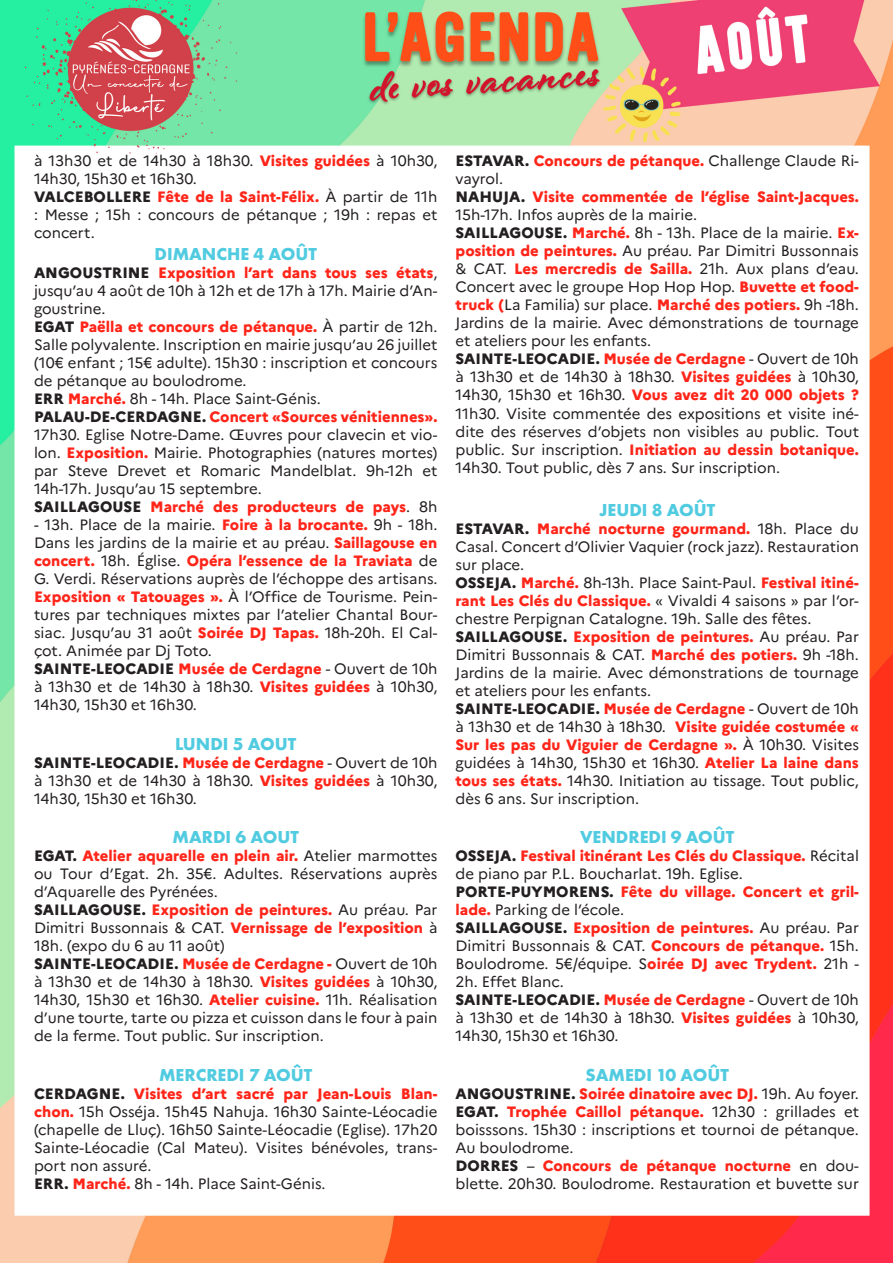
<style>
.page{position:relative;width:893px;height:1263px;background:#fff}
.page>*{position:absolute;margin:0;border:0;box-sizing:border-box;transform-origin:0 0}
.t1{font:700 18px "Futura PT";color:#51cbe0}
.t2{font:15px/18px "Marianne";color:#231f20;text-align:justify}
.t3{font:800 15px/18px "Marianne";color:#ff2519}
.s1{font-weight:800;color:#ff2519}
.s2{font-weight:800}
.s3{color:#231f20}
.s4{font-weight:400;color:#231f20}
</style>
<div class="page">
<img style="left:0;top:0;width:893px;height:1263px">
<p class="t2" style="left:34px;top:151px;width:405px">à 13h30 et de 14h30 à 18h30. <span class="s1">Visites guidées</span> à 10h30,<br>14h30, 15h30 et 16h30.</p>
<p class="t2" style="left:34px;top:187px;width:405px"><span class="s2">VALCEBOLLERE</span> <span class="s1">Fête de la Saint-Félix.</span> À partir de 11h : Messe ; 15h : concours de pétanque ; 19h : repas et concert.</p>
<p class="t1" style="left:155px;top:242px;width:164px">DIMANCHE 4 AOÛT</p>
<p class="t2" style="left:34px;top:263px;width:405px"><span class="s2">ANGOUSTRINE</span> <span class="s1">Exposition l’art dans tous ses états</span>, jusqu’au 4 août de 10h à 12h et de 17h à 17h. Mairie d’An&shy;goustrine.</p>
<p class="t2" style="left:34px;top:317px;width:405px"><span class="s2">EGAT</span> <span class="s1">Paëlla et concours de pétanque.</span> À partir de 12h.<br>Salle polyvalente. Inscription en mairie jusqu’au 26 juillet (10€ enfant ; 15€ adulte). 15h30 : inscription et concours de pétanque au boulodrome.</p>
<p class="t2" style="left:34px;top:389px;width:288px"><span class="s2">ERR</span> <span class="s1">Marché.</span> 8h - 14h. Place Saint-Génis.</p>
<p class="t2" style="left:34px;top:407px;width:405px"><span class="s2">PALAU-DE-CERDAGNE.</span> <span class="s1">Concert «Sources vénitiennes».<br></span>17h30. Eglise Notre-Dame. Œuvres pour clavecin et vio&shy;lon. <span class="s1">Exposition.</span> Mairie. Photographies (natures mortes) par Steve Drevet et Romaric Mandelblat. 9h-12h et 14h-17h. Jusqu’au 15 septembre.</p>
<p class="t3" style="left:34px;top:496px;width:405px"><span class="s3">SAILLAGOUSE</span> Marché des producteurs de pays<span class="s4">. 8h</span></p>
<p class="t2" style="left:34px;top:515px;width:405px">- 13h. Place de la mairie. <span class="s1">Foire à la brocante.</span> 9h - 18h.<br>Dans les jardins de la mairie et au préau. <span class="s1">Saillagouse en concert.</span> 18h. Église. <span class="s1">Opéra l’essence de la Traviata</span> de G. Verdi. Réservations auprès de l’échoppe des artisans.<br><span class="s1">Exposition « Tatouages ».</span> À l’Office de Tourisme. Pein&shy;tures par techniques mixtes par l’atelier Chantal Bour&shy;siac. Jusqu’au 31 août <span class="s1">Soirée DJ Tapas.</span> 18h-20h. El Cal&shy;çot. Animée par Dj Toto.</p>
<p class="t2" style="left:34px;top:659px;width:405px"><span class="s2">SAINTE-LEOCADIE</span> <span class="s1">Musée de Cerdagne</span> - Ouvert de 10h à 13h30 et de 14h30 à 18h30. <span class="s1">Visites guidées</span> à 10h30, 14h30, 15h30 et 16h30.</p>
<p class="t1" style="left:175px;top:732px;width:123px">LUNDI 5 AOUT</p>
<p class="t2" style="left:34px;top:752px;width:405px"><span class="s2">SAINTE-LEOCADIE.</span> <span class="s1">Musée de Cerdagne</span> - Ouvert de 10h à 13h30 et de 14h30 à 18h30. <span class="s1">Visites guidées</span> à 10h30, 14h30, 15h30 et 16h30.</p>
<p class="t1" style="left:173px;top:826px;width:128px">MARDI 6 AOUT</p>
<p class="t2" style="left:34px;top:846px;width:405px"><span class="s2">EGAT.</span> <span class="s1">Atelier aquarelle en plein air.</span> Atelier marmottes ou Tour d’Egat. 2h. 35€. Adultes. Réservations auprès d’Aquarelle des Pyrénées.</p>
<p class="t2" style="left:34px;top:900px;width:405px"><span class="s2">SAILLAGOUSE.</span> <span class="s1">Exposition de peintures.</span> Au préau. Par Dimitri Bussonnais &amp; CAT. <span class="s1">Vernissage de l’exposition</span> à 18h. (expo du 6 au 11 août)</p>
<p class="t2" style="left:34px;top:954px;width:405px"><span class="s2">SAINTE-LEOCADIE.</span> <span class="s1">Musée de Cerdagne -</span> Ouvert de 10h à 13h30 et de 14h30 à 18h30. <span class="s1">Visites guidées</span> à 10h30, 14h30, 15h30 et 16h30. <span class="s1">Atelier cuisine.</span> 11h. Réalisation d’une tourte, tarte ou pizza et cuisson dans le four à pain de la ferme. Tout public. Sur inscription.</p>
<p class="t1" style="left:159px;top:1063px;width:155px">MERCREDI 7 AOÛT</p>
<p class="t2" style="left:34px;top:1083px;width:405px"><span class="s2">CERDAGNE.</span> <span class="s1">Visites d’art sacré par Jean-Louis Blan&shy;chon.</span> 15h Osséja. 15h45 Nahuja. 16h30 Sainte-Léocadie (chapelle de Lluç). 16h50 Sainte-Léocadie (Eglise). 17h20<br>Sainte-Léocadie (Cal Mateu). Visites bénévoles, trans&shy;port non assuré.</p>
<p class="t2" style="left:34px;top:1173px;width:293px"><span class="s2">ERR.</span> <span class="s1">Marché.</span> 8h - 14h. Place Saint-Génis.</p>
<p class="t2" style="left:455px;top:151px;width:405px"><span class="s2">ESTAVAR.</span> <span class="s1">Concours de pétanque.</span> Challenge Claude Ri&shy;vayrol.</p>
<p class="t3" style="left:455px;top:187px;width:405px"><span class="s3">NAHUJA.</span> Visite commentée de l’église Saint-Jacques.<br><span class="s4">15h-17h. Infos auprès de la mairie.</span></p>
<p class="t2" style="left:455px;top:223px;width:405px"><span class="s2">SAILLAGOUSE.</span> <span class="s1">Marché.</span> 8h - 13h. Place de la mairie. <span class="s1">Ex&shy;position de peintures.</span> Au préau. Par Dimitri Bussonnais &amp; CAT. <span class="s1">Les mercredis de Sailla.</span> 21h. Aux plans d’eau.<br>Concert avec le groupe Hop Hop Hop. <span class="s1">Buvette et food&shy;truck (</span>La Familia) sur place. <span class="s1">Marché des potiers.</span> 9h -18h.<br>Jardins de la mairie. Avec démonstrations de tournage et ateliers pour les enfants.</p>
<p class="t2" style="left:455px;top:349px;width:405px"><span class="s2">SAINTE-LEOCADIE.</span> <span class="s1">Musée de Cerdagne</span> - Ouvert de 10h à 13h30 et de 14h30 à 18h30. <span class="s1">Visites guidées</span> à 10h30, 14h30, 15h30 et 16h30. <span class="s1">Vous avez dit 20 000 objets ?<br></span>11h30. Visite commentée des expositions et visite iné&shy;dite des réserves d’objets non visibles au public. Tout public. Sur inscription. <span class="s1">Initiation au dessin botanique.<br></span>14h30. Tout public, dès 7 ans. Sur inscription.</p>
<p class="t1" style="left:599px;top:498px;width:118px">JEUDI 8 AOÛT</p>
<p class="t2" style="left:455px;top:518px;width:405px"><span class="s2">ESTAVAR.</span> <span class="s1">Marché nocturne gourmand.</span> 18h. Place du Casal. Concert d’Olivier Vaquier (rock jazz). Restauration sur place.</p>
<p class="t2" style="left:455px;top:572px;width:405px"><span class="s2">OSSEJA.</span> <span class="s1">Marché.</span> 8h-13h. Place Saint-Paul. <span class="s1">Festival itiné&shy;rant Les Clés du Classique.</span> « Vivaldi 4 saisons » par l’or&shy;chestre Perpignan Catalogne. 19h. Salle des fêtes.</p>
<p class="t2" style="left:455px;top:626px;width:405px"><span class="s2">SAILLAGOUSE.</span> <span class="s1">Exposition de peintures.</span> Au préau. Par Dimitri Bussonnais &amp; CAT. <span class="s1">Marché des potiers.</span> 9h -18h.<br>Jardins de la mairie. Avec démonstrations de tournage et ateliers pour les enfants.</p>
<p class="t2" style="left:455px;top:698px;width:405px"><span class="s2">SAINTE-LEOCADIE.</span> <span class="s1">Musée de Cerdagne</span> - Ouvert de 10h à 13h30 et de 14h30 à 18h30. <span class="s1">Visite guidée costumée « Sur les pas du Viguier de Cerdagne ».</span> À 10h30. Visites guidées à 14h30, 15h30 et 16h30. <span class="s1">Atelier La laine dans tous ses états.</span> 14h30. Initiation au tissage. Tout public, dès 6 ans. Sur inscription.</p>
<p class="t1" style="left:580px;top:826px;width:156px">VENDREDI 9 AOÛT</p>
<p class="t2" style="left:455px;top:846px;width:405px"><span class="s2">OSSEJA.</span> <span class="s1">Festival itinérant Les Clés du Classique.</span> Récital de piano par P.L. Boucharlat. 19h. Eglise.</p>
<p class="t3" style="left:455px;top:882px;width:405px"><span class="s3">PORTE-PUYMORENS.</span> Fête du village. Concert et gril&shy;lade. <span class="s4">Parking de l’école.</span></p>
<p class="t2" style="left:455px;top:918px;width:405px"><span class="s2">SAILLAGOUSE.</span> <span class="s1">Exposition de peintures.</span> Au préau. Par Dimitri Bussonnais &amp; CAT. <span class="s1">Concours de pétanque.</span> 15h.<br>Boulodrome. 5€/équipe. S<span class="s1">oirée DJ avec Trydent.</span> 21h - 2h. Effet Blanc.</p>
<p class="t2" style="left:455px;top:990px;width:405px"><span class="s2">SAINTE-LEOCADIE.</span> <span class="s1">Musée de Cerdagne</span> - Ouvert de 10h à 13h30 et de 14h30 à 18h30. <span class="s1">Visites guidées</span> à 10h30, 14h30, 15h30 et 16h30.</p>
<p class="t1" style="left:585px;top:1063px;width:145px">SAMEDI 10 AOÛT</p>
<p class="t3" style="left:455px;top:1083px;width:405px"><span class="s3">ANGOUSTRINE.</span> Soirée dinatoire avec DJ. <span class="s4">19h. Au foyer.</span></p>
<p class="t2" style="left:455px;top:1101px;width:405px"><span class="s2">EGAT.</span> <span class="s1">Trophée Caillol pétanque.</span> 12h30 : grillades et boisssons. 15h30 : inscriptions et tournoi de pétanque.<br>Au boulodrome.</p>
<p class="t2" style="left:455px;top:1155px;width:405px"><span class="s2">DORRES</span> – <span class="s1">Concours de pétanque nocturne</span> en dou&shy;blette. 20h30. Boulodrome. Restauration et buvette sur</p>
</div>
